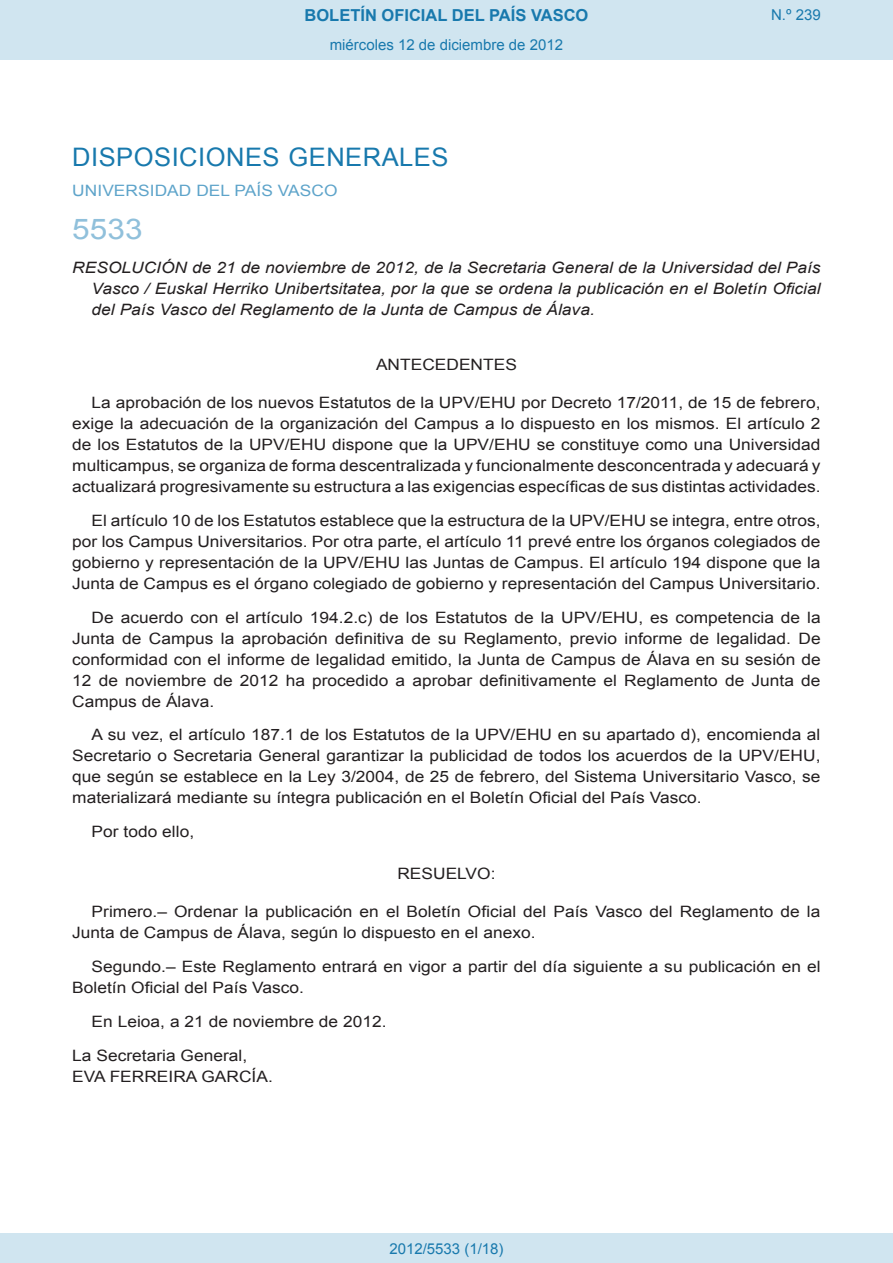
<style>
.page{position:relative;width:893px;height:1263px;background:#fff}
.page>*{position:absolute;margin:0;border:0;box-sizing:border-box;transform-origin:0 0}
.BOPVOrden{font:28.5px "Arial";color:#90c0db;scale:1.11 1}
.BOPVSeccion{font:25.5px "Arial";letter-spacing:.02em;color:#1879ad}
.t1{font:700 16.5px "Arial";color:#1879ad}
.BOPVDetalle{font:15.6px/21px "Arial";color:#231f20;text-align:justify;scale:1.11 1}
.BOPVTitulo{font:italic 15.6px/21px "Arial";color:#231f20;text-align:justify;scale:1.11 1}
.BOPVFirmaLugFec{font:15.6px "Arial";color:#231f20;scale:1.11 1}
.BOPVOrganismo{font:15.6px "Arial";letter-spacing:.005em;color:#5ea4ca;scale:1.11 1}
.BOPVClave{font:15.6px "Arial";color:#231f20;scale:1.11 1}
.BOPVFirmaPuesto{font:15.6px "Arial";color:#231f20;scale:1.11 1}
.BOPVFirmaNombre{font:15.6px "Arial";color:#231f20;scale:1.11 1}
.Paginacion_Centro{font:15px "Arial";color:#1879ad}
</style>
<div class="page">
<div style="left:0;top:0;width:893px;height:60px;background:#d0e5f0"></div>
<div style="left:0;top:1233px;width:893px;height:30px;background:#d0e5f0"></div>
<p class="t1" style="left:305px;top:4px;width:285px">BOLETÍN OFICIAL DEL PAÍS VASCO</p>
<p class="Paginacion_Centro" style="left:330px;top:35px;width:235px">miércoles 12 de diciembre de 2012</p>
<p class="Paginacion_Centro" style="left:771px;top:5px;width:51px">N.º 239</p>
<p class="BOPVSeccion" style="left:72px;top:141px;width:378px">DISPOSICIONES GENERALES</p>
<p class="BOPVOrganismo" style="left:72px;top:181px;width:240px">UNIVERSIDAD DEL PAÍS VASCO</p>
<p class="BOPVOrden" style="left:72px;top:211px;width:65px">5533</p>
<p class="BOPVTitulo" style="left:92px;top:257px;width:658px;text-indent:-19px">RESOLUCIÓN de 21 de noviembre de 2012, de la Secretaria General de la Universidad del País Vasco / Euskal Herriko Unibertsitatea, por la que se ordena la publicación en el Boletín Oficial del País Vasco del Reglamento de la Junta de Campus de Álava.</p>
<p class="BOPVClave" style="left:376px;top:354px;width:128px">ANTECEDENTES</p>
<p class="BOPVDetalle" style="left:72px;top:392px;width:676px;text-indent:19px">La aprobación de los nuevos Estatutos de la UPV/EHU por Decreto 17/2011, de 15 de febrero, exige la adecuación de la organización del Campus a lo dispuesto en los mismos. El artículo 2 de los Estatutos de la UPV/EHU dispone que la UPV/EHU se constituye como una Universidad multicampus, se organiza de forma descentralizada y funcionalmente desconcentrada y adecuará y actualizará progresivamente su estructura a las exigencias específicas de sus distintas actividades.</p>
<p class="BOPVDetalle" style="left:72px;top:510px;width:676px;text-indent:19px">El artículo 10 de los Estatutos establece que la estructura de la UPV/EHU se integra, entre otros, por los Campus Universitarios. Por otra parte, el artículo 11 prevé entre los órganos colegiados de gobierno y representación de la UPV/EHU las Juntas de Campus. El artículo 194 dispone que la Junta de Campus es el órgano colegiado de gobierno y representación del Campus Universitario.</p>
<p class="BOPVDetalle" style="left:72px;top:607px;width:676px;text-indent:19px">De acuerdo con el artículo 194.2.c) de los Estatutos de la UPV/EHU, es competencia de la Junta de Campus la aprobación definitiva de su Reglamento, previo informe de legalidad. De conformidad con el informe de legalidad emitido, la Junta de Campus de Álava en su sesión de 12 de noviembre de 2012 ha procedido a aprobar definitivamente el Reglamento de Junta de Campus de Álava.</p>
<p class="BOPVDetalle" style="left:72px;top:724px;width:676px;text-indent:19px">A su vez, el artículo 187.1 de los Estatutos de la UPV/EHU en su apartado d), encomienda al Secretario o Secretaria General garantizar la publicidad de todos los acuerdos de la UPV/EHU, que según se establece en la Ley 3/2004, de 25 de febrero, del Sistema Universitario Vasco, se materializará mediante su íntegra publicación en el Boletín Oficial del País Vasco.</p>
<p class="BOPVDetalle" style="left:92px;top:821px;width:94px">Por todo ello,</p>
<p class="BOPVClave" style="left:397px;top:864px;width:90px">RESUELVO:</p>
<p class="BOPVDetalle" style="left:72px;top:901px;width:675px;text-indent:19px">Primero.– Ordenar la publicación en el Boletín Oficial del País Vasco del Reglamento de la<br>Junta de Campus de Álava, según lo dispuesto en el anexo.</p>
<p class="BOPVDetalle" style="left:72px;top:956px;width:676px;text-indent:19px">Segundo.– Este Reglamento entrará en vigor a partir del día siguiente a su publicación en el<br>Boletín Oficial del País Vasco.</p>
<p class="BOPVFirmaLugFec" style="left:92px;top:1011px;width:267px">En Leioa, a 21 de noviembre de 2012.</p>
<p class="BOPVFirmaPuesto" style="left:72px;top:1045px;width:159px">La Secretaria General,</p>
<p class="BOPVFirmaNombre" style="left:72px;top:1066px;width:182px">EVA FERREIRA GARCÍA.</p>
<p class="Paginacion_Centro" style="left:389px;top:1238px;width:116px">2012/5533 (1/18)</p>
</div>
